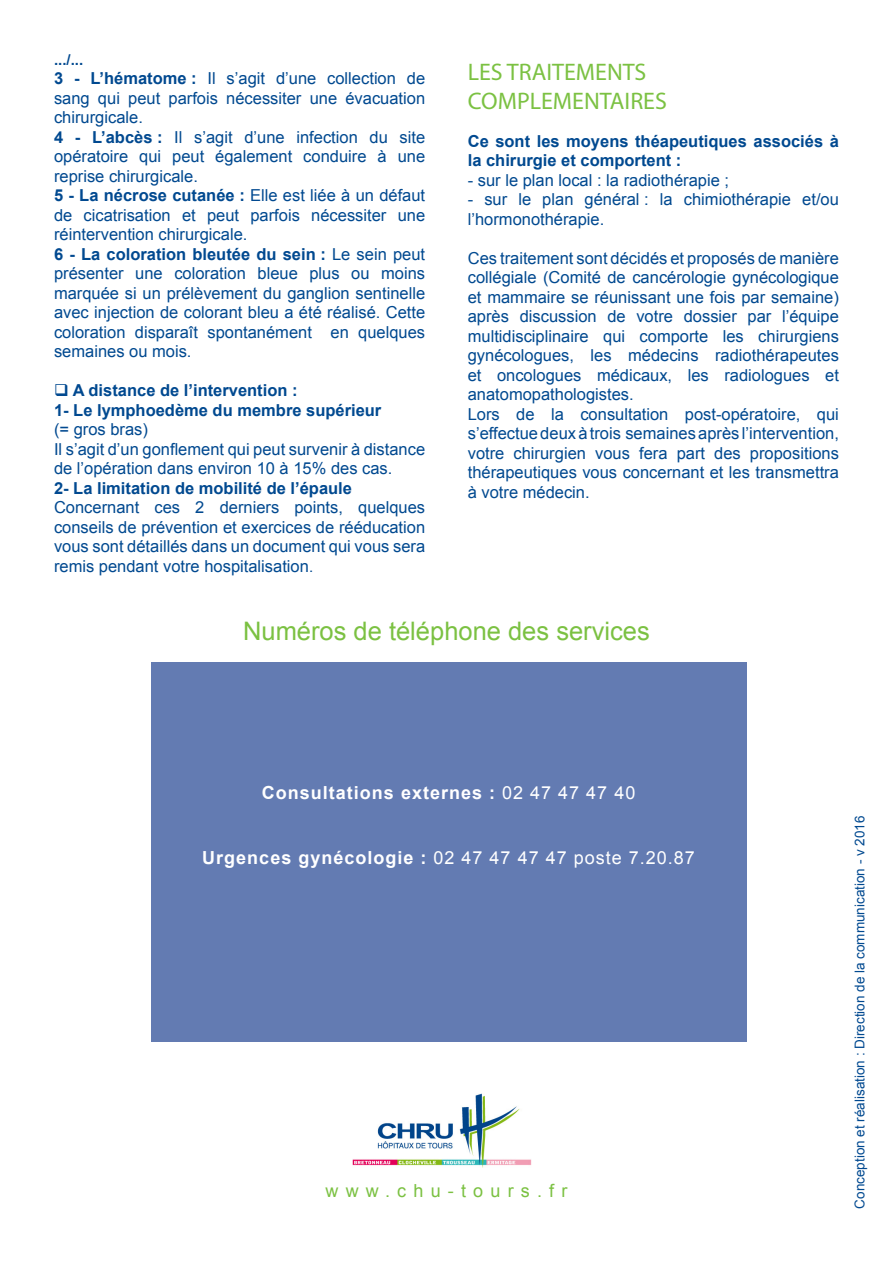
<style>
.page{position:relative;width:893px;height:1263px;background:#fff}
.page>*{position:absolute;margin:0;border:0;box-sizing:border-box;transform-origin:0 0}
.t1{font:25.5px "Arial";color:#7bc142}
.t2{font:24px/28.8px "Myriad Pro";color:#7bc142}
.t3{font:18px "Arial";letter-spacing:.055em;color:#fff}
.t4{font:700 18px "Arial";letter-spacing:.055em;color:#fff}
.t5{font:18px "Arial";letter-spacing:.4em;color:#7bc142}
.texte{font:16.5px/19.5px "Arial";color:#014990;text-align:justify}
.texte-2{font:700 16.5px/19.5px "Arial";color:#014990}
.t6{font:700 15px "Arial";color:#014990}
.t7{font:13.5px "Arial";color:#014990}
.s1{font-weight:700}
.s2{font-size:15px}
.s3{font-weight:400}
</style>
<div class="page">
<div style="left:151px;top:662px;width:595px;height:380px;background:#637bb2"></div>
<img style="left:352px;top:1093px;width:180px;height:75px">
<p class="t6" style="left:54px;top:50px;width:31px">.../...</p>
<p class="texte" style="left:54px;top:69px;width:373px"><span class="s1">3 - L’hématome :</span> Il s’agit d’une collection de sang qui peut parfois nécessiter une évacuation chirurgicale.</p>
<p class="texte" style="left:54px;top:128px;width:373px"><span class="s1">4 - L’abcès :</span> Il s’agit d’une infection du site opératoire qui peut également conduire à une reprise chirurgicale.</p>
<p class="texte" style="left:54px;top:186px;width:373px"><span class="s1">5 - La nécrose cutanée :</span> Elle est liée à un défaut de cicatrisation et peut parfois nécessiter une réintervention chirurgicale.</p>
<p class="texte" style="left:54px;top:245px;width:373px"><span class="s1">6 - La coloration bleutée du sein :</span> Le sein peut présenter une coloration bleue plus ou moins marquée si un prélèvement du ganglion sentinelle avec injection de colorant bleu a été réalisé. Cette coloration disparaît spontanément en quelques semaines ou mois.</p>
<p class="texte-2" style="left:54px;top:381px;width:245px">❑ A distance de l’intervention :</p>
<p class="texte-2" style="left:54px;top:401px;width:329px">1- Le lymphoedème du membre supérieur</p>
<p class="texte" style="left:54px;top:420px;width:95px">(= gros bras)</p>
<p class="texte" style="left:54px;top:440px;width:373px">Il s’agit d’un gonflement qui peut survenir à distance de l’opération dans environ 10 à 15% des cas.</p>
<p class="texte-2" style="left:54px;top:479px;width:300px">2- La limitation de mobilité de l’épaule</p>
<p class="texte" style="left:54px;top:498px;width:373px">Concernant ces 2 derniers points, quelques conseils de prévention et exercices de rééducation vous sont détaillés dans un document qui vous sera remis pendant votre hospitalisation<span class="s2">.</span></p>
<p class="t2" style="left:468px;top:58px;width:201px">LES TRAITEMENTS<br>COMPLEMENTAIRES</p>
<p class="texte-2" style="left:468px;top:132px;width:373px">Ce sont les moyens théapeutiques associés à la chirurgie et comportent :</p>
<p class="texte" style="left:468px;top:170px;width:263px">- sur le plan local : la radiothérapie ;</p>
<p class="texte" style="left:468px;top:190px;width:373px">- sur le plan général : la chimiothérapie et/ou l’hormonothérapie.</p>
<p class="texte" style="left:468px;top:248px;width:373px">Ces traitement sont décidés et proposés de manière collégiale (Comité de cancérologie gynécologique et mammaire se réunissant une fois par semaine) après discussion de votre dossier par l’équipe multidisciplinaire qui comporte les chirurgiens gynécologues, les médecins radiothérapeutes et oncologues médicaux, les radiologues et anatomopathologistes.</p>
<p class="texte" style="left:468px;top:404px;width:373px">Lors de la consultation post-opératoire, qui s’effectue deux à trois semaines après l’intervention, votre chirurgien vous fera part des propositions thérapeutiques vous concernant et les transmettra à votre médecin.</p>
<p class="t1" style="left:243px;top:615px;width:408px">Numéros de téléphone des services</p>
<p class="t4" style="left:262px;top:781px;width:375px">Consultations externes : <span class="s3">02 47 47 47 40</span></p>
<p class="t3" style="left:202px;top:846px;width:494px"><span class="s1">Urgences gynécologie :</span> 02 47 47 47 47 poste 7.20.87</p>
<p class="t5" style="left:325px;top:1179px;width:244px">www.chu-tours.fr</p>
<p class="t7" style="left:851px;top:1209px;width:395px;rotate:-90deg">Conception et réalisation : Direction de la communication - v 2016</p>
</div>
